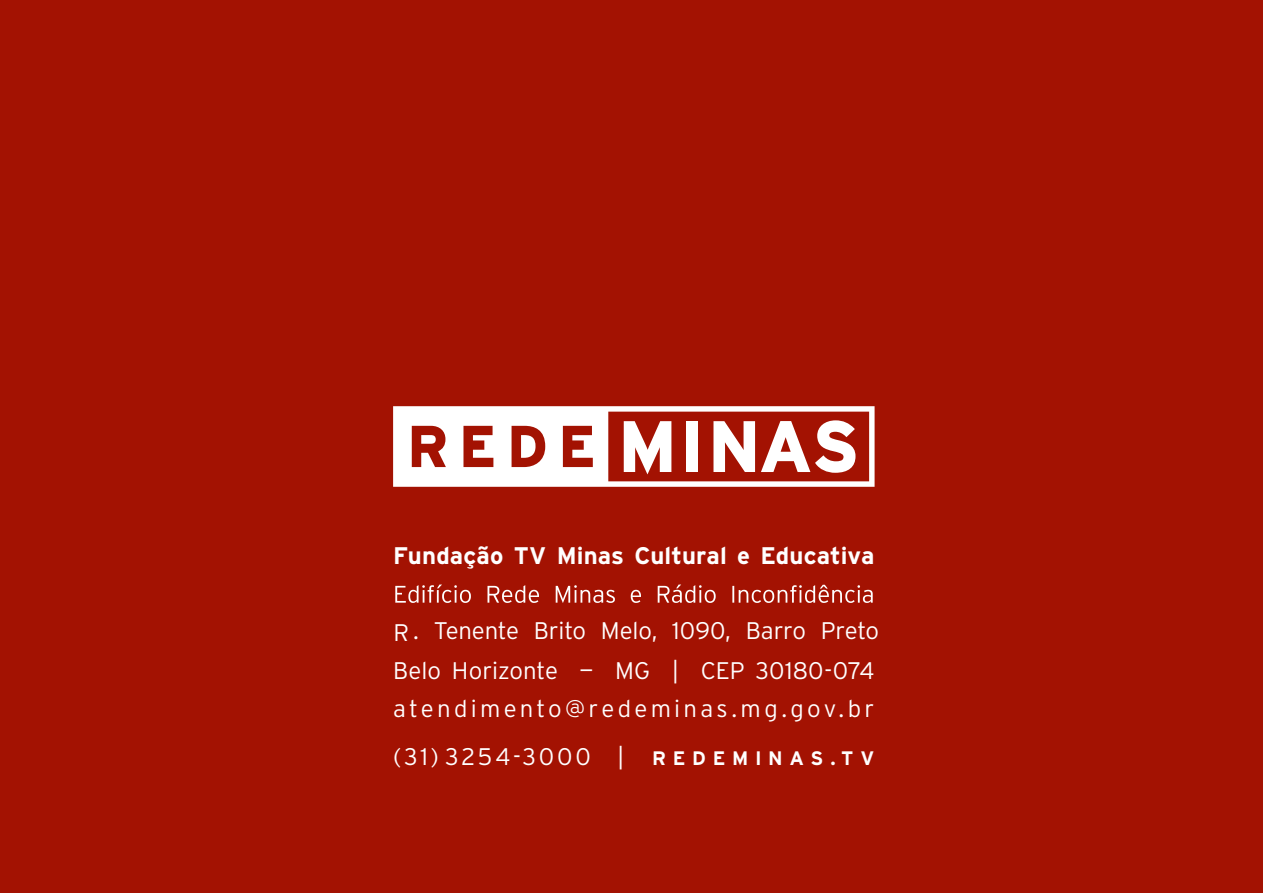
<style>
.page{position:relative;width:1263px;height:893px;background:#fff}
.page>*{position:absolute;margin:0;border:0;box-sizing:border-box;transform-origin:0 0}
.t1{font:300 24px/39.3px "Interstate";letter-spacing:.005em;color:#fff}
.t2{font:700 24px "Interstate";letter-spacing:.005em;color:#fff}
.t3{font:300 24px "Interstate";letter-spacing:.125em;color:#fff}
.s1{font-weight:700;font-size:19.5px}
</style>
<div class="page">
<div style="left:0;top:1px;width:1263px;height:892px;background:#a31202"></div>
<svg style="left:393px;top:406px;width:481px;height:81px"></svg>
<svg style="left:395px;top:584px;width:478px;height:19px"></svg>
<p class="t2" style="left:393px;top:543px;width:483px">Fundação TV Minas Cultural e Educativa</p>
<p class="t1" style="left:393px;top:611px;width:488px">R . Tenente Brito Melo, 1090, Barro Preto<br>Belo Horizonte — MG | CEP 30180-074 atendimento@redeminas.mg.gov.br</p>
<p class="t3" style="left:393px;top:743px;width:483px">(31)3254-3000 | <span class="s1">REDEMINAS.TV</span></p>
</div>
